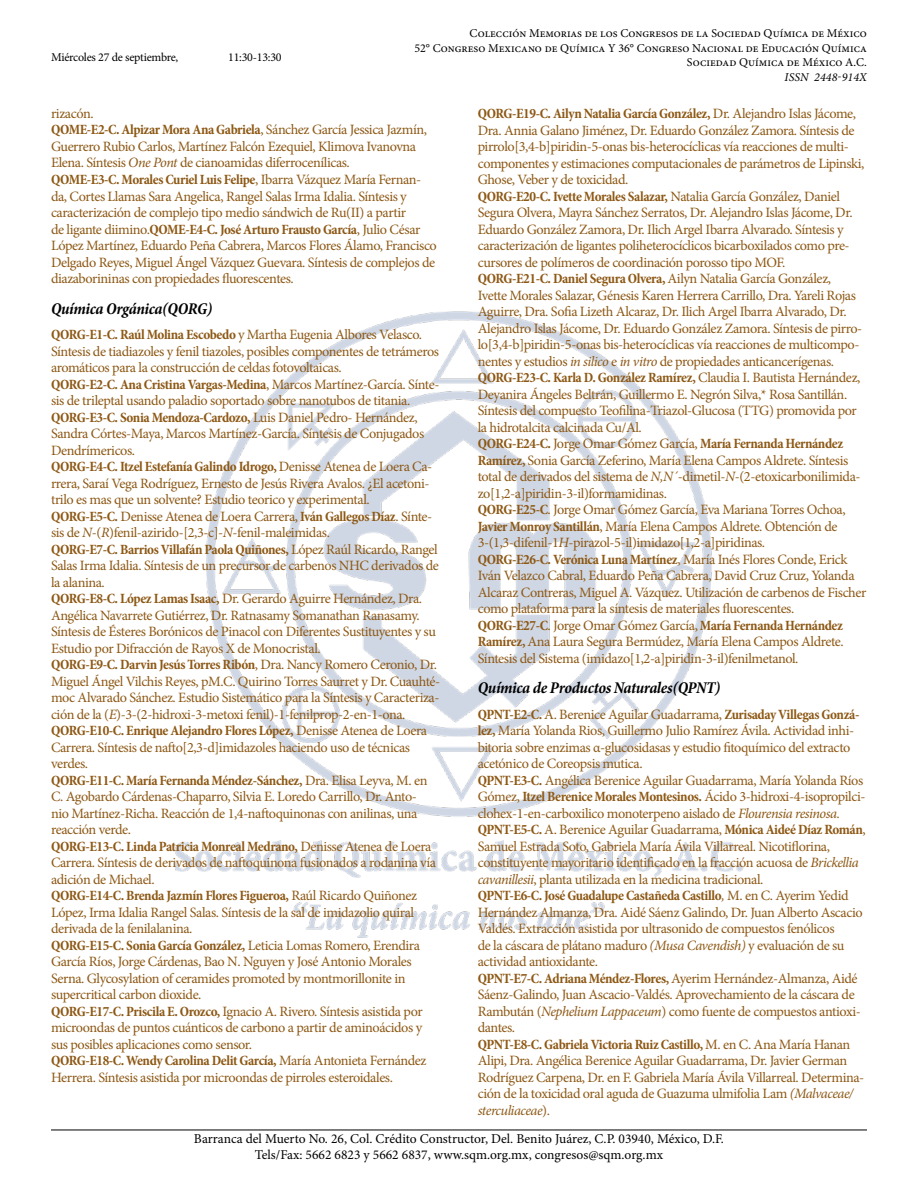
<style>
.page{position:relative;width:918px;height:1188px;background:#fff}
.page>*{position:absolute;margin:0;border:0;box-sizing:border-box;transform-origin:0 0}
.t1{font:italic 700 condensed 16.5px "Minion Pro";letter-spacing:-.025em;color:#000}
.t2{font:14.25px/16.5px "Minion Pro";letter-spacing:-.03em;color:#8d5814}
.t3{font:13.5px/16.5px "Minion Pro";color:#000;text-align:center}
.t4{font:12px/14.4px "Minion Pro";color:#000;text-align:right}
.t5{font:italic 12px "Minion Pro";letter-spacing:.01em;color:#000}
.s1{font-weight:700;font-stretch:condensed}
.s2{font-style:italic}
</style>
<div class="page">
<img style="left:174px;top:311px;width:570px;height:627px">
<hr style="left:51px;top:1130px;width:816px;height:1px;background:#000">
<p class="t4" style="left:51px;top:50px;width:129px">Miércoles 27 de septiembre,</p>
<p class="t4" style="left:228px;top:50px;width:55px">11:30-13:30</p>
<p class="t4" style="left:414px;top:26px;width:454px">Colección Memorias de los Congresos de la Sociedad Química de México<br>52° Congreso Mexicano de Química Y 36° Congreso Nacional de Educación Química<br>Sociedad Química de México A.C.</p>
<p class="t5" style="left:785px;top:69px;width:84px">ISSN 2448-914X</p>
<p class="t2" style="left:51px;top:105px;width:387px">rizacón.<br><span class="s1">QOME-E2-C. Alpizar Mora Ana Gabriela</span>, Sánchez García Jessica Jazmín, Guerrero Rubio Carlos, Martínez Falcón Ezequiel, Klimova Ivanovna Elena. Síntesis <span class="s2">One Pont</span> de cianoamidas diferrocenílicas.<br><span class="s1">QOME-E3-C. Morales Curiel Luis Felipe</span>, Ibarra Vázquez María Fernan&shy;da, Cortes Llamas Sara Angelica, Rangel Salas Irma Idalia. Síntesis y caracterización de complejo tipo medio sándwich de Ru(II) a partir<br>de ligante diimino.<span class="s1">QOME-E4-C. José Arturo Frausto García</span>, Julio César López Martínez, Eduardo Peña Cabrera, Marcos Flores Álamo, Francisco Delgado Reyes, Miguel Ángel Vázquez Guevara. Síntesis de complejos de diazaborininas con propiedades fluorescentes.</p>
<p class="t1" style="left:51px;top:297px;width:163px">Química Orgánica(QORG)</p>
<p class="t2" style="left:51px;top:326px;width:391px"><span class="s1">QORG-E1-C. Raúl Molina Escobedo</span> y Martha Eugenia Albores Velasco.<br>Síntesis de tiadiazoles y fenil tiazoles, posibles componentes de tetrámeros aromáticos para la construcción de celdas fotovoltaicas.<br><span class="s1">QORG-E2-C. Ana Cristina Vargas-Medina</span>, Marcos Martínez-García. Sínte&shy;sis de trileptal usando paladio soportado sobre nanotubos de titania.<br><span class="s1">QORG-E3-C. Sonia Mendoza-Cardozo,</span> Luis Daniel Pedro- Hernández, Sandra Córtes-Maya, Marcos Martínez-García. Síntesis de Conjugados Dendrímericos.<br><span class="s1">QORG-E4-C. Itzel Estefanía Galindo Idrogo,</span> Denisse Atenea de Loera Ca&shy;rrera, Saraí Vega Rodríguez, Ernesto de Jesús Rivera Avalos. ¿El acetoni&shy;trilo es mas que un solvente? Estudio teorico y experimental.<br><span class="s1">QORG-E5-C.</span> Denisse Atenea de Loera Carrera, <span class="s1">Iván Gallegos Díaz</span>. Sínte&shy;sis de <span class="s2">N</span>-(<span class="s2">R</span>)fenil-azirido-[2,3-c]-<span class="s2">N</span>-fenil-maleimidas.<br><span class="s1">QORG-E7-C. Barrios Villafán Paola Quiñones,</span> López Raúl Ricardo, Rangel Salas Irma Idalia. Síntesis de un precursor de carbenos NHC derivados de la alanina.<br><span class="s1">QORG-E8-C. López Lamas Isaac,</span> Dr. Gerardo Aguirre Hernández, Dra.<br>Angélica Navarrete Gutiérrez, Dr. Ratnasamy Somanathan Ranasamy.<br>Síntesis de Ésteres Borónicos de Pinacol con Diferentes Sustituyentes y su Estudio por Difracción de Rayos X de Monocristal.<br><span class="s1">QORG-E9-C. Darvin Jesús Torres Ribón</span>, Dra. Nancy Romero Ceronio, Dr.<br>Miguel Ángel Vilchis Reyes, pM.C. Quirino Torres Saurret y Dr. Cuauhté&shy;moc Alvarado Sánchez. Estudio Sistemático para la Síntesis y Caracteriza&shy;ción de la (<span class="s2">E</span>)-3-(2-hidroxi-3-metoxi fenil)-1-fenilprop-2-en-1-ona.<br><span class="s1">QORG-E10-C. Enrique Alejandro Flores López,</span> Denisse Atenea de Loera Carrera. Síntesis de nafto[2,3-d]imidazoles haciendo uso de técnicas verdes.<br><span class="s1">QORG-E11-C. María Fernanda Méndez-Sánchez,</span> Dra. Elisa Leyva, M. en C. Agobardo Cárdenas-Chaparro, Silvia E. Loredo Carrillo, Dr. Anto-<br>nio Martínez-Richa. Reacción de 1,4-naftoquinonas con anilinas, una reacción verde.<br><span class="s1">QORG-E13-C. Linda Patricia Monreal Medrano,</span> Denisse Atenea de Loera Carrera. Síntesis de derivados de naftoquinona fusionados a rodanina vía adición de Michael.<br><span class="s1">QORG-E14-C. Brenda Jazmín Flores Figueroa,</span> Raúl Ricardo Quiñonez López, Irma Idalia Rangel Salas. Síntesis de la sal de imidazolio quiral derivada de la fenilalanina.<br><span class="s1">QORG-E15-C. Sonia García González,</span> Leticia Lomas Romero, Erendira García Ríos, Jorge Cárdenas, Bao N. Nguyen y José Antonio Morales Serna. Glycosylation of ceramides promoted by montmorillonite in supercritical carbon dioxide.<br><span class="s1">QORG-E17-C. Priscila E. Orozco,</span> Ignacio A. Rivero. Síntesis asistida por microondas de puntos cuánticos de carbono a partir de aminoácidos y sus posibles aplicaciones como sensor.<br><span class="s1">QORG-E18-C. Wendy Carolina Delit García,</span> María Antonieta Fernández Herrera. Síntesis asistida por microondas de pirroles esteroidales.</p>
<p class="t2" style="left:478px;top:105px;width:390px"><span class="s1">QORG-E19-C. Ailyn Natalia García González,</span> Dr. Alejandro Islas Jácome, Dra. Annia Galano Jiménez, Dr. Eduardo González Zamora. Síntesis de pirrolo[3,4-b]piridin-5-onas bis-heterocíclicas vía reacciones de multi&shy;componentes y estimaciones computacionales de parámetros de Lipinski, Ghose, Veber y de toxicidad.<br><span class="s1">QORG-E20-C. Ivette Morales Salazar,</span> Natalia García González, Daniel Segura Olvera, Mayra Sánchez Serratos, Dr. Alejandro Islas Jácome, Dr.<br>Eduardo González Zamora, Dr. Ilich Argel Ibarra Alvarado. Síntesis y caracterización de ligantes poliheterocíclicos bicarboxilados como pre&shy;cursores de polímeros de coordinación porosso tipo MOF.<br><span class="s1">QORG-E21-C. Daniel Segura Olvera,</span> Ailyn Natalia García González,<br>Ivette Morales Salazar, Génesis Karen Herrera Carrillo, Dra. Yareli Rojas Aguirre, Dra. Sofia Lizeth Alcaraz, Dr. Ilich Argel Ibarra Alvarado, Dr.<br>Alejandro Islas Jácome, Dr. Eduardo González Zamora. Síntesis de pirro&shy;lo[3,4-b]piridin-5-onas bis-heterocíclicas vía reacciones de multicompo&shy;nentes y estudios <span class="s2">in silico</span> e <span class="s2">in vitro</span> de propiedades anticancerígenas.<br><span class="s1">QORG-E23-C. Karla D. González Ramírez,</span> Claudia I. Bautista Hernández, Deyanira Ángeles Beltrán, Guillermo E. Negrón Silva,* Rosa Santillán.<br>Síntesis del compuesto Teofilina-Triazol-Glucosa (TTG) promovida por la hidrotalcita calcinada Cu/Al.<br><span class="s1">QORG-E24-C.</span> Jorge Omar Gómez García, <span class="s1">María Fernanda Hernández Ramírez,</span> Sonia García Zeferino, María Elena Campos Aldrete. Síntesis total de derivados del sistema de <span class="s2">N,N´</span>-dimetil-<span class="s2">N</span>-(2-etoxicarbonilimida&shy;zo[1,2-a]piridin-3-il)formamidinas.<br><span class="s1">QORG-E25-C</span>. Jorge Omar Gómez García, Eva Mariana Torres Ochoa, <span class="s1">Javier Monroy Santillán</span>, María Elena Campos Aldrete. Obtención de 3-(1,3-difenil-1<span class="s2">H</span>-pirazol-5-il)imidazo[1,2-a]piridinas.<br><span class="s1">QORG-E26-C. Verónica Luna Martínez</span>, María Inés Flores Conde, Erick Iván Velazco Cabral, Eduardo Peña Cabrera, David Cruz Cruz, Yolanda Alcaraz Contreras, Miguel A. Vázquez. Utilización de carbenos de Fischer como plataforma para la síntesis de materiales fluorescentes.<br><span class="s1">QORG-E27-C</span>. Jorge Omar Gómez García, <span class="s1">María Fernanda Hernández Ramírez,</span> Ana Laura Segura Bermúdez, María Elena Campos Aldrete.<br>Síntesis del Sistema (imidazo[1,2-a]piridin-3-il)fenilmetanol.</p>
<p class="t1" style="left:478px;top:677px;width:244px">Química de Productos Naturales(QPNT)</p>
<p class="t2" style="left:478px;top:706px;width:389px"><span class="s1">QPNT-E2-C.</span> A. Berenice Aguilar Guadarrama, <span class="s1">Zurisaday Villegas Gonzá&shy;lez,</span> María Yolanda Rios, Guillermo Julio Ramírez Ávila. Actividad inhi&shy;bitoria sobre enzimas α-glucosidasas y estudio fitoquímico del extracto acetónico de Coreopsis mutica.<br><span class="s1">QPNT-E3-C.</span> Angélica Berenice Aguilar Guadarrama, María Yolanda Ríos Gómez, <span class="s1">Itzel Berenice Morales Montesinos.</span> Ácido 3-hidroxi-4-isopropilci&shy;clohex-1-en-carboxilico monoterpeno aislado de <span class="s2">Flourensia resinosa.<br></span><span class="s1">QPNT-E5-C.</span> A. Berenice Aguilar Guadarrama, <span class="s1">Mónica Aideé Díaz Román</span>, Samuel Estrada Soto, Gabriela María Ávila Villarreal. Nicotiflorina, constituyente mayoritario identificado en la fracción acuosa de <span class="s2">Brickellia cavanillesii</span>, planta utilizada en la medicina tradicional.<br><span class="s1">QPNT-E6-C. José Guadalupe Castañeda Castillo</span><span class="s2">,</span> M. en C. Ayerim Yedid Hernández Almanza, Dra. Aidé Sáenz Galindo, Dr. Juan Alberto Ascacio Valdés. Extracción asistida por ultrasonido de compuestos fenólicos<br>de la cáscara de plátano maduro <span class="s2">(Musa Cavendish)</span> y evaluación de su actividad antioxidante.<br><span class="s1">QPNT-E7-C. Adriana Méndez-Flores,</span> Ayerim Hernández-Almanza, Aidé Sáenz-Galindo, Juan Ascacio-Valdés. Aprovechamiento de la cáscara de Rambután (<span class="s2">Nephelium Lappaceum</span>) como fuente de compuestos antioxi&shy;dantes.<br><span class="s1">QPNT-E8-C. Gabriela Victoria Ruiz Castillo,</span> M. en C. Ana María Hanan Alipi, Dra. Angélica Berenice Aguilar Guadarrama, Dr. Javier German Rodríguez Carpena, Dr. en F. Gabriela María Ávila Villarreal. Determina&shy;ción de la toxicidad oral aguda de Guazuma ulmifolia Lam <span class="s2">(Malvaceae/ sterculiaceae</span>).</p>
<p class="t3" style="left:194px;top:1130px;width:532px">Barranca del Muerto No. 26, Col. Crédito Constructor, Del. Benito Juárez, C.P. 03940, México, D.F.<br>Tels/Fax: 5662 6823 y 5662 6837, www.sqm.org.mx, congresos@sqm.org.mx</p>
</div>
